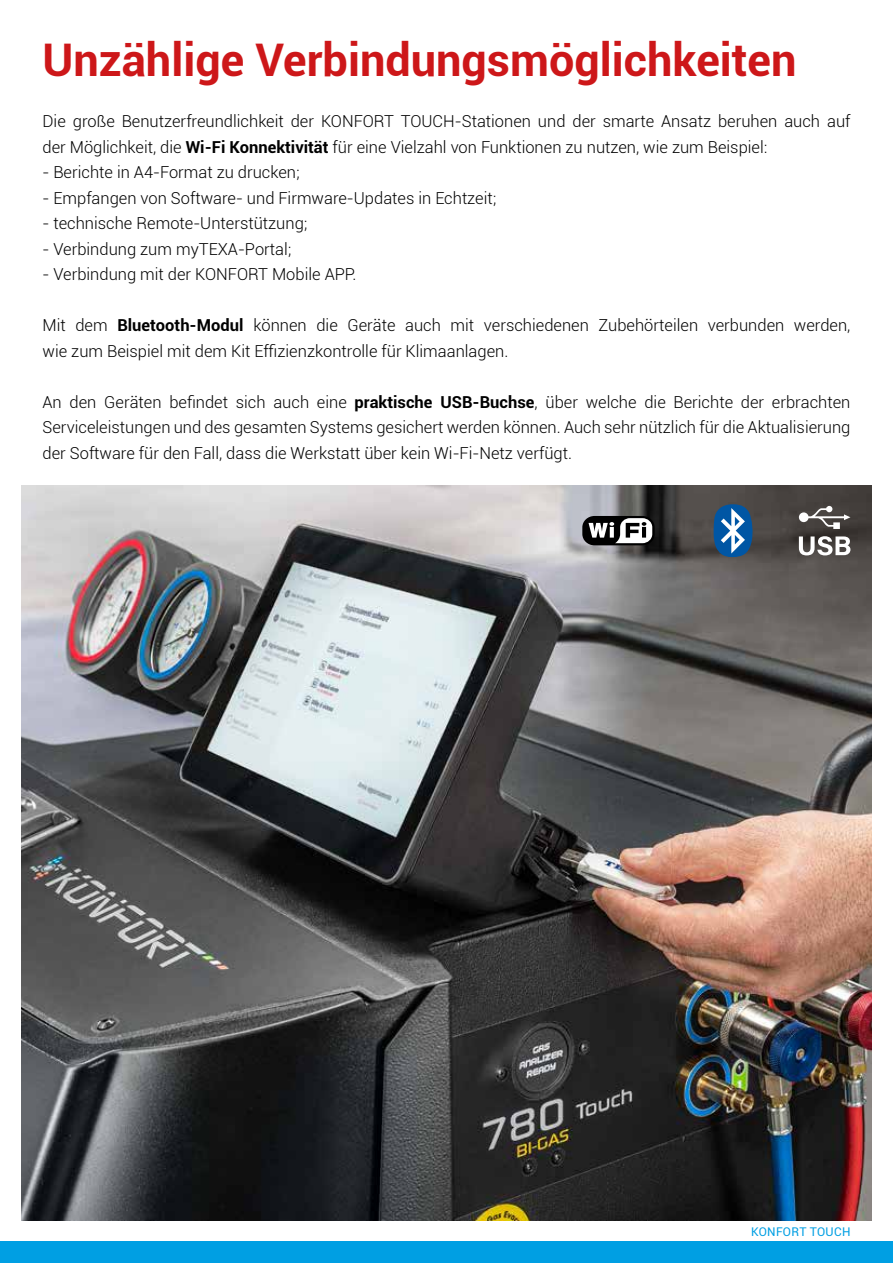
<style>
.page{position:relative;width:893px;height:1263px;background:#fff}
.page>*{position:absolute;margin:0;border:0;box-sizing:border-box;transform-origin:0 0}
.t1{font:700 45px "Roboto";color:#cd1719}
.t2{font:300 16.5px/25.5px "Roboto";color:#000}
.t3{font:12px "Roboto";letter-spacing:.025em;color:#009fe3}
.s1{font-weight:700}
</style>
<div class="page">
<img style="left:21px;top:485px;width:851px;height:735px">
<svg style="left:714px;top:504px;width:40px;height:53px;background:#3e73a4"></svg>
<svg style="left:799px;top:506px;width:51px;height:23px"></svg>
<svg style="left:799px;top:536px;width:51px;height:19px"></svg>
<svg style="left:582px;top:516px;width:73px;height:29px"></svg>
<svg style="left:588px;top:518px;width:64px;height:25px"></svg>
<div style="left:0;top:1242px;width:893px;height:21px;background:#009fe3"></div>
<h1 class="t1" style="left:43px;top:29px;width:755px">Unzählige Verbindungsmöglichkeiten</h1>
<p class="t2" style="left:43px;top:108px;width:809px">Die große Benutzerfreundlichkeit der KONFORT TOUCH-Stationen und der smarte Ansatz beruhen auch auf der Möglichkeit, die <span class="s1">Wi-Fi Konnektivität</span> für eine Vielzahl von Funktionen zu nutzen, wie zum Beispiel:</p>
<p class="t2" style="left:43px;top:159px;width:259px">- Berichte in A4-Format zu drucken;</p>
<p class="t2" style="left:43px;top:185px;width:455px">- Empfangen von Software- und Firmware-Updates in Echtzeit;</p>
<p class="t2" style="left:43px;top:210px;width:266px">- technische Remote-Unterstützung;</p>
<p class="t2" style="left:43px;top:236px;width:250px">- Verbindung zum myTEXA-Portal;</p>
<p class="t2" style="left:43px;top:261px;width:315px">- Verbindung mit der KONFORT Mobile APP.</p>
<p class="t2" style="left:43px;top:312px;width:809px">Mit dem <span class="s1">Bluetooth-Modul</span> können die Geräte auch mit verschiedenen Zubehörteilen verbunden werden, wie zum Beispiel mit dem Kit Effizienzkontrolle für Klimaanlagen.</p>
<p class="t2" style="left:43px;top:389px;width:809px;text-align:justify">An den Geräten befindet sich auch eine <span class="s1">praktische USB-Buchse</span>, über welche die Berichte der erbrachten Serviceleistungen und des gesamten Systems gesichert werden können. Auch sehr nützlich für die Aktualisierung der Software für den Fall, dass die Werkstatt über kein Wi-Fi-Netz verfügt.</p>
<p class="t3" style="left:751px;top:1223px;width:101px">KONFORT TOUCH</p>
</div>
